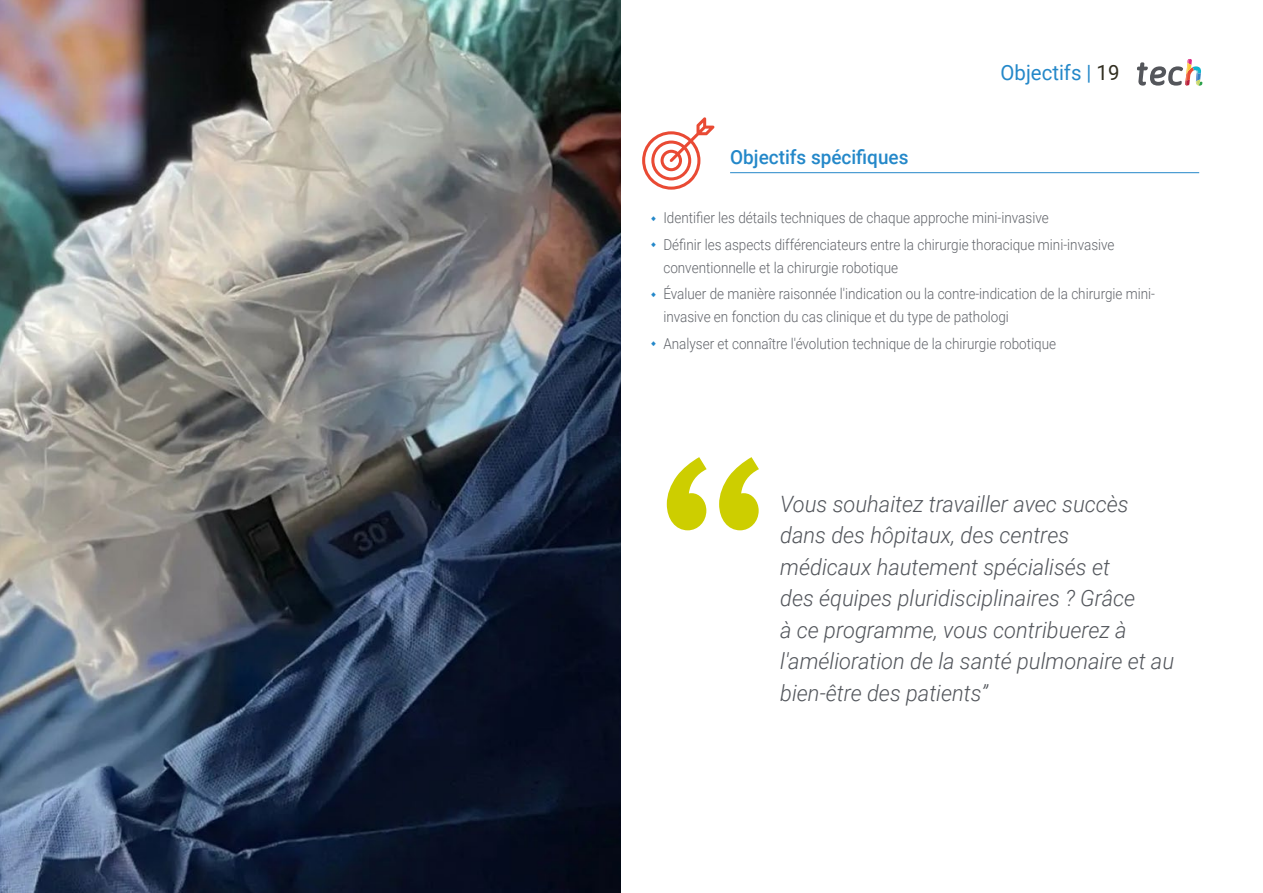
<style>
.page{position:relative;width:1263px;height:893px;background:#fff}
.page>*{position:absolute;margin:0;border:0;box-sizing:border-box;transform-origin:0 0}
.t1{font:italic 300 22.5px/31.5px "Roboto";color:#52555b}
.t2{font:21px "Roboto";color:#2488c9}
.t3{font:500 19.5px "Roboto";color:#2488c9}
.t4{font:300 15px/26.7px "Roboto";color:#61646a;scale:.9 1}
.s1{color:#312e20}
</style>
<div class="page">
<img style="left:0;top:0;width:621px;height:893px">
<hr style="left:730px;top:172px;width:469px;height:1px;background:#2488c9">
<svg style="left:642px;top:117px;width:72px;height:73px"></svg>
<svg style="left:667px;top:457px;width:92px;height:73px"></svg>
<svg style="left:1137px;top:59px;width:65px;height:27px"></svg>
<h3 class="t3" style="left:730px;top:144px;width:180px">Objectifs spécifiques</h3>
<h2 class="t2" style="left:1000px;top:57px;width:120px">Objectifs | <span class="s1">19</span></h2>
<p class="t4" style="left:663px;top:204px;width:503px">Identifier les détails techniques de chaque approche mini-invasive<br>Définir les aspects différenciateurs entre la chirurgie thoracique mini-invasive</p>
<p class="t4" style="left:663px;top:253px;width:548px">conventionnelle et la chirurgie robotique<br>Évaluer de manière raisonnée l'indication ou la contre-indication de la chirurgie mini-</p>
<p class="t4" style="left:663px;top:303px;width:438px">invasive en fonction du cas clinique et du type de pathologi<br>Analyser et connaître l'évolution technique de la chirurgie robotique</p>
<p class="t1" style="left:780px;top:487px;width:395px">Vous souhaitez travailler avec succès dans des hôpitaux, des centres<br>médicaux hautement spécialisés et<br>des équipes pluridisciplinaires ? Grâce<br>à ce programme, vous contribuerez à l'amélioration de la santé pulmonaire et au bien-être des patients”</p>
</div>
